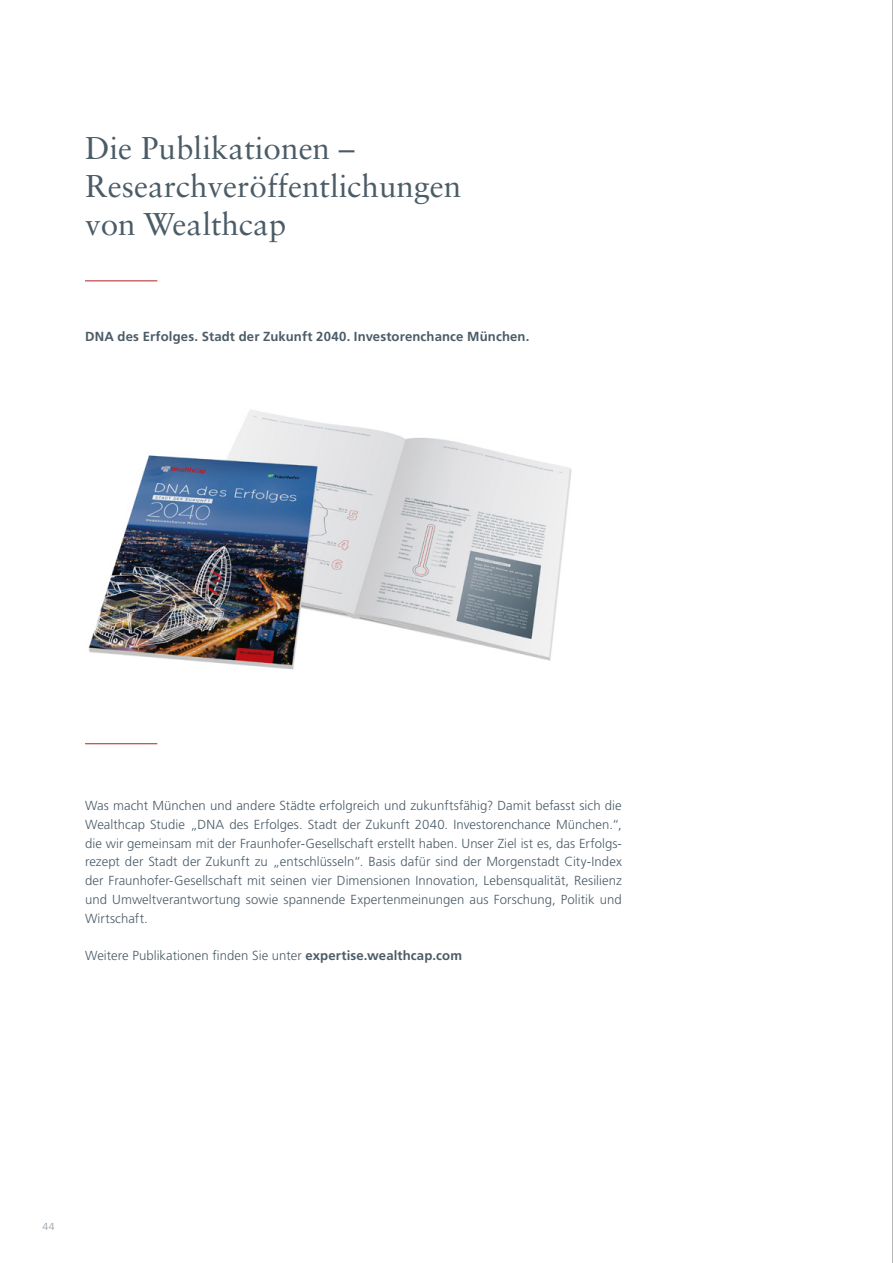
<style>
.page{position:relative;width:893px;height:1263px;background:#fff}
.page>*{position:absolute;margin:0;border:0;box-sizing:border-box;transform-origin:0 0}
.t1{font:31.5px/37.8px "Sabon LT Std";color:#4b5c67}
.t2{font:300 13.2px/18.8px "Frutiger";letter-spacing:.005em;color:#4b5c67;text-align:justify}
.t3{font:700 13.2px "Frutiger";letter-spacing:.01em;color:#4b5c67}
.t4{font:300 10.5px "Frutiger LT Pro";color:#8f9ea8}
.s1{font-weight:700}
</style>
<div class="page">
<img style="left:88px;top:410px;width:484px;height:260px">
<hr style="left:85px;top:280px;width:72px;height:1px;background:#b51f1f">
<hr style="left:85px;top:743px;width:72px;height:1px;background:#b51f1f">
<hr style="left:892px;top:0;width:1px;height:1263px;background:#706f6f">
<h1 class="t1" style="left:85px;top:129px;width:378px">Die Publikationen –<br>Researchveröffentlichungen von Wealthcap</h1>
<p class="t3" style="left:85px;top:329px;width:446px">DNA des Erfolges. Stadt der Zukunft 2040. Investorenchance München.</p>
<p class="t2" style="left:85px;top:796px;width:538px">Was macht München und andere Städte erfolgreich und zukunftsfähig? Damit befasst sich die Wealthcap Studie „DNA des Erfolges. Stadt der Zukunft 2040. Investorenchance München.“, die wir gemeinsam mit der Fraunhofer-Gesellschaft erstellt haben. Unser Ziel ist es, das Erfolgs&shy;rezept der Stadt der Zukunft zu „entschlüsseln“. Basis dafür sind der Morgenstadt City-Index der Fraunhofer-Gesellschaft mit seinen vier Dimensionen Innovation, Lebensqualität, Resilienz und Umweltverantwortung sowie spannende Expertenmeinungen aus Forschung, Politik und Wirtschaft.</p>
<p class="t2" style="left:85px;top:946px;width:378px">Weitere Publikationen finden Sie unter <span class="s1">expertise.wealthcap.com</span></p>
<p class="t4" style="left:43px;top:1221px;width:14px">44</p>
</div>
